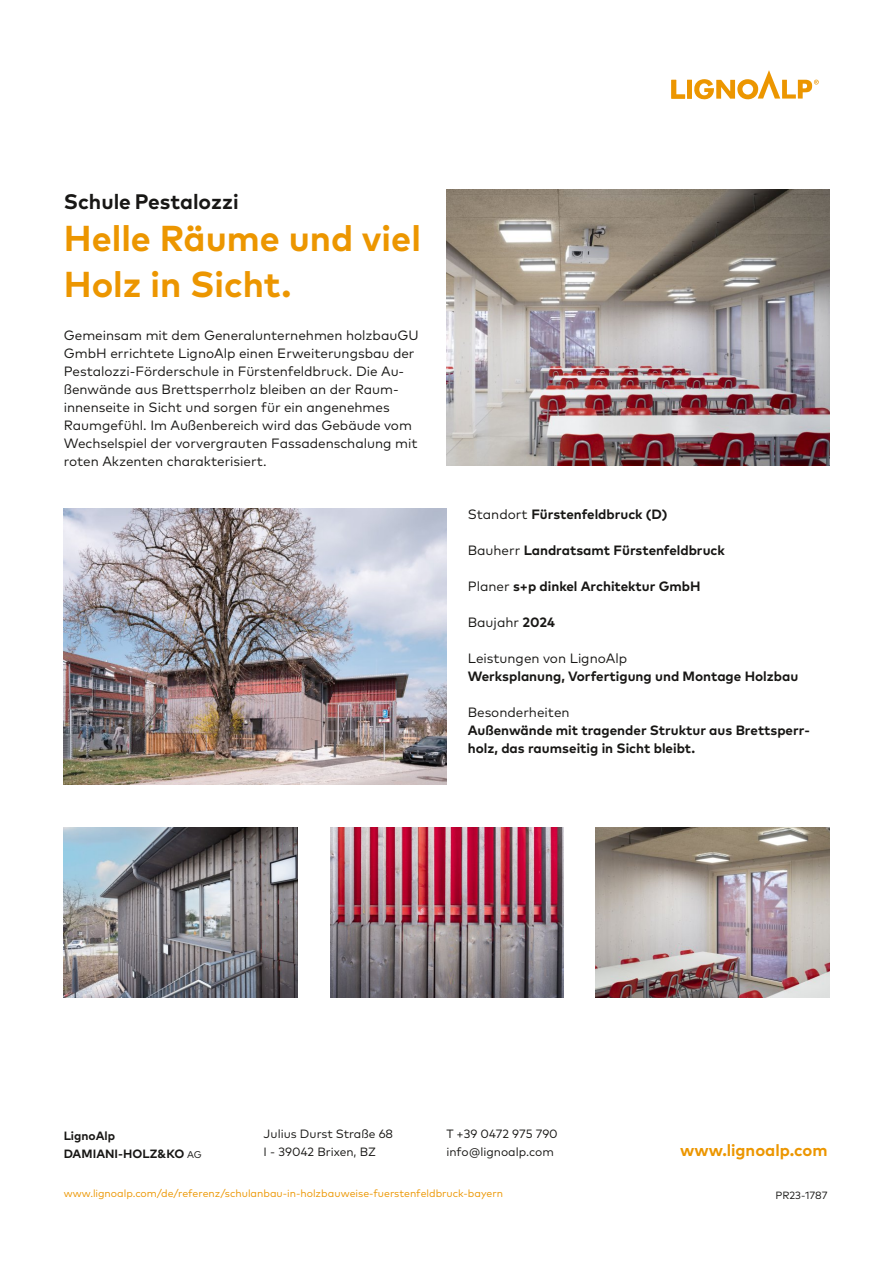
<style>
.page{position:relative;width:893px;height:1263px;background:#fff}
.page>*{position:absolute;margin:0;border:0;box-sizing:border-box;transform-origin:0 0}
.t1{font:700 36px/45.6px "Mark Pro";color:#ec9600}
.t2{font:700 21px "Mark Pro";color:#181715}
.t3{font:700 16.5px "Mark Pro";color:#ec9600}
.t4{font:13.5px/18px "Mark Pro";letter-spacing:-.005em;color:#181715}
.t5{font:700 13.5px/18px "Mark Pro";color:#181715}
.t6{font:12px/18px "Mark Pro";color:#181715}
.t7{font:700 12px/18px "Mark Pro";color:#181715}
.t8{font:10.5px "Mark Pro";color:#ec9600}
.t9{font:10.5px "Mark Pro";letter-spacing:-.005em;color:#181715}
.s1{font-weight:400}
.s2{font-weight:700}
.s3{font-weight:400;font-size:9.75px}
</style>
<div class="page">
<svg style="left:671px;top:70px;width:148px;height:29px"></svg>
<img style="left:595px;top:827px;width:234px;height:170px">
<img style="left:64px;top:508px;width:382px;height:276px">
<img style="left:330px;top:827px;width:234px;height:170px">
<img style="left:64px;top:827px;width:234px;height:170px">
<img style="left:446px;top:189px;width:383px;height:277px">
<h2 class="t2" style="left:64px;top:192px;width:176px">Schule Pestalozzi</h2>
<h1 class="t1" style="left:64px;top:218px;width:359px">Helle Räume und viel<br>Holz in Sicht.</h1>
<p class="t4" style="left:64px;top:327px;width:356px">Gemeinsam mit dem Generalunternehmen holzbauGU GmbH errichtete LignoAlp einen Erweiterungsbau der Pestalozzi-Förderschule in Fürstenfeldbruck. Die Au‐ ßenwände aus Brettsperrholz bleiben an der Raum&shy;innenseite in Sicht und sorgen für ein angenehmes Raumgefühl. Im Außenbereich wird das Gebäude vom Wechselspiel der vorvergrauten Fassadenschalung mit roten Akzenten charakterisiert.</p>
<p class="t5" style="left:468px;top:506px;width:201px"><span class="s1">Standort</span> Fürstenfeldbruck (D)</p>
<p class="t5" style="left:468px;top:542px;width:259px"><span class="s1">Bauherr</span> Landratsamt Fürstenfeldbruck</p>
<p class="t5" style="left:468px;top:578px;width:234px"><span class="s1">Planer</span> s+p dinkel Architektur GmbH</p>
<p class="t4" style="left:468px;top:614px;width:89px">Baujahr <span class="s2">2024</span></p>
<p class="t4" style="left:468px;top:650px;width:161px">Leistungen von LignoAlp</p>
<p class="t5" style="left:468px;top:668px;width:332px">Werksplanung, Vorfertigung und Montage Holzbau</p>
<p class="t4" style="left:468px;top:704px;width:103px">Besonderheiten</p>
<p class="t5" style="left:468px;top:722px;width:344px">Außenwände mit tragender Struktur aus Brettsperr‐ holz, das raumseitig in Sicht bleibt.</p>
<p class="t7" style="left:64px;top:1127px;width:140px">LignoAlp<br>DAMIANI-HOLZ&amp;KO <span class="s3">AG</span></p>
<p class="t6" style="left:264px;top:1126px;width:131px">Julius Durst Straße 68<br>I - 39042 Brixen, BZ</p>
<p class="t6" style="left:446px;top:1126px;width:113px">T +39 0472 975 790 info@lignoalp.com</p>
<p class="t8" style="left:64px;top:1189px;width:441px">www.lignoalp.com/de/referenz/schulanbau-in-holzbauweise-fuerstenfeldbruck-bayern</p>
<p class="t3" style="left:680px;top:1143px;width:149px">www.lignoalp.com</p>
<p class="t9" style="left:776px;top:1190px;width:53px">PR23-1787</p>
</div>
